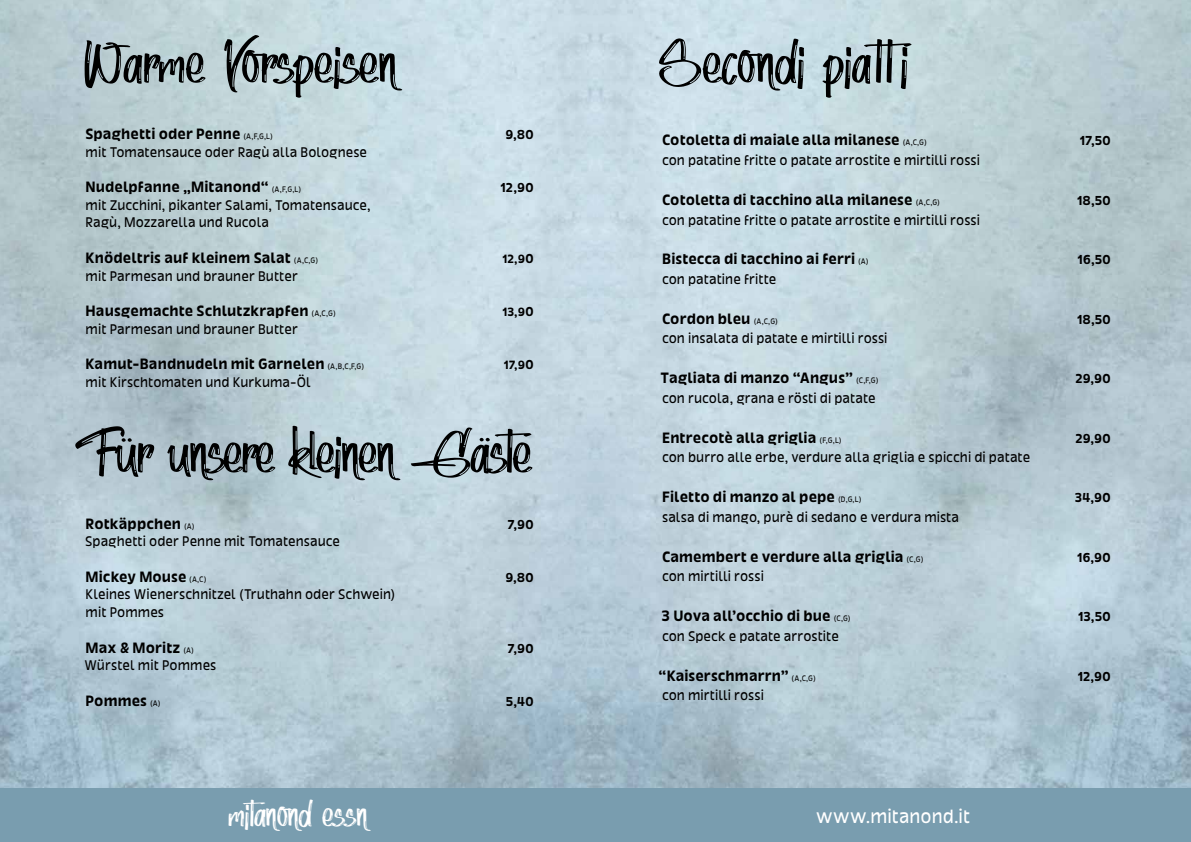
<style>
.page{position:relative;width:1191px;height:842px;background:#fff}
.page>*{position:absolute;margin:0;border:0;box-sizing:border-box;transform-origin:0 0}
.t1{font:73px "Red Lipstick Personal Use";letter-spacing:.005em;color:#000}
.t2{font:72.9px "Red Lipstick Personal Use";letter-spacing:-.005em;color:#000}
.t3{font:44.1px "Red Lipstick Personal Use";color:#fff}
.t4{font:20px "Dina Chaumont Text";color:#fff}
.t5{font:700 15.6px "Dina Chaumont Text";letter-spacing:.005em;color:#000}
.t6{font:14.6px/17.7px "Dina Chaumont Text";color:#000}
.t7{font:700 13.6px "Dina Chaumont Text";letter-spacing:-.01em;color:#000}
.t8{font:700 13.5px "Dina Chaumont Text";letter-spacing:-.015em;color:#000}
.t9{font:700 12.5px "Dina Chaumont Text";color:#000}
.s1{font-weight:400;font-size:8.3px}
.s2{font-size:13.5px}
</style>
<div class="page">
<div style="left:0;top:789px;width:595px;height:53px;background:#799daf"></div>
<div style="left:595px;top:789px;width:596px;height:53px;background:#799daf"></div>
<h2 class="t2" style="left:81px;top:28px;width:316px">Warme Vorspeisen</h2>
<p class="t5" style="left:85px;top:125px;width:189px">Spaghetti oder Penne <span class="s1">(A,F,G,L)</span></p>
<p class="t8" style="left:505px;top:127px;width:30px">9,80</p>
<p class="t6" style="left:86px;top:143px;width:283px">mit Tomatensauce oder Ragù alla Bolognese</p>
<p class="t5" style="left:86px;top:178px;width:217px">Nudelpfanne „Mitanond“ <span class="s1">(A,F,G,L)</span></p>
<p class="t8" style="left:500px;top:180px;width:35px">12,90</p>
<p class="t6" style="left:86px;top:196px;width:286px">mit Zucchini, pikanter Salami, Tomatensauce,<br>Ragù, Mozzarella und Rucola</p>
<p class="t5" style="left:86px;top:249px;width:234px">Knödeltris auf kleinem Salat <span class="s1">(A,C,G)</span></p>
<p class="t9" style="left:502px;top:252px;width:33px">12,9<span class="s2">0</span></p>
<p class="t6" style="left:86px;top:267px;width:214px">mit Parmesan und brauner Butter</p>
<p class="t5" style="left:86px;top:302px;width:252px">Hausgemachte Schlutzkrapfen <span class="s1">(A,C,G)</span></p>
<p class="t9" style="left:502px;top:305px;width:33px">13,9<span class="s2">0</span></p>
<p class="t6" style="left:86px;top:320px;width:214px">mit Parmesan und brauner Butter</p>
<p class="t5" style="left:86px;top:355px;width:280px">Kamut-Bandnudeln mit Garnelen <span class="s1">(A,B,C,F,G)</span></p>
<p class="t9" style="left:504px;top:358px;width:31px">17,9<span class="s2">0</span></p>
<p class="t6" style="left:86px;top:373px;width:227px">mit Kirschtomaten und Kurkuma-Öl</p>
<h2 class="t2" style="left:75px;top:418px;width:457px">Für unsere kleinen Gäste</h2>
<p class="t5" style="left:86px;top:514px;width:111px">Rotkäppchen <span class="s1">(A)</span></p>
<p class="t8" style="left:507px;top:516px;width:28px">7,90</p>
<p class="t6" style="left:85px;top:532px;width:256px">Spaghetti oder Penne mit Tomatensauce</p>
<p class="t5" style="left:86px;top:568px;width:122px">Mickey Mouse <span class="s1">(A,C)</span></p>
<p class="t8" style="left:505px;top:569px;width:30px">9,80</p>
<p class="t6" style="left:86px;top:586px;width:311px">Kleines Wienerschnitzel (Truthahn oder Schwein) mit Pommes</p>
<p class="t5" style="left:86px;top:638px;width:110px">Max &amp; Moritz <span class="s1">(A)</span></p>
<p class="t8" style="left:507px;top:640px;width:28px">7,90</p>
<p class="t6" style="left:85px;top:656px;width:133px">Würstel mit Pommes</p>
<p class="t5" style="left:86px;top:692px;width:76px">Pommes <span class="s1">(A)</span></p>
<p class="t8" style="left:506px;top:693px;width:30px">5,40</p>
<h3 class="t3" style="left:228px;top:793px;width:141px">mitanond essn</h3>
<h1 class="t1" style="left:657px;top:28px;width:265px">Secondi piatti</h1>
<p class="t5" style="left:662px;top:131px;width:266px">Cotoletta di maiale alla milanese <span class="s1">(A,C,G)</span></p>
<p class="t7" style="left:1079px;top:133px;width:33px">17,50</p>
<p class="t6" style="left:662px;top:151px;width:319px">con patatine fritte o patate arrostite e mirtilli rossi</p>
<p class="t5" style="left:662px;top:191px;width:279px">Cotoletta di tacchino alla milanese <span class="s1">(A,C,G)</span></p>
<p class="t7" style="left:1077px;top:192px;width:35px">18,50</p>
<p class="t6" style="left:662px;top:211px;width:319px">con patatine fritte o patate arrostite e mirtilli rossi</p>
<p class="t5" style="left:662px;top:250px;width:208px">Bistecca di tacchino ai ferri <span class="s1">(A)</span></p>
<p class="t7" style="left:1077px;top:252px;width:35px">16,50</p>
<p class="t6" style="left:662px;top:270px;width:116px">con patatine fritte</p>
<p class="t5" style="left:662px;top:310px;width:117px">Cordon bleu <span class="s1">(A,C,G)</span></p>
<p class="t7" style="left:1077px;top:311px;width:35px">18,50</p>
<p class="t6" style="left:662px;top:330px;width:227px">con insalata di patate e mirtilli rossi</p>
<p class="t5" style="left:660px;top:369px;width:220px">Tagliata di manzo “Angus” <span class="s1">(C,F,G)</span></p>
<p class="t7" style="left:1075px;top:371px;width:37px">29,90</p>
<p class="t6" style="left:662px;top:389px;width:215px">con rucola, grana e rösti di patate</p>
<p class="t5" style="left:662px;top:429px;width:181px">Entrecotè alla griglia <span class="s1">(F,G,L)</span></p>
<p class="t7" style="left:1075px;top:430px;width:37px">29,90</p>
<p class="t6" style="left:662px;top:449px;width:370px">con burro alle erbe, verdure alla griglia e spicchi di patate</p>
<p class="t5" style="left:662px;top:488px;width:201px">Filetto di manzo al pepe <span class="s1">(D,G,L)</span></p>
<p class="t7" style="left:1075px;top:490px;width:38px">34,90</p>
<p class="t6" style="left:662px;top:508px;width:299px">salsa di mango, purè di sedano e verdura mista</p>
<p class="t5" style="left:662px;top:547px;width:263px">Camembert e verdure alla griglia <span class="s1">(C,G)</span></p>
<p class="t7" style="left:1077px;top:549px;width:35px">16,90</p>
<p class="t6" style="left:662px;top:568px;width:103px">con mirtilli rossi</p>
<p class="t5" style="left:661px;top:607px;width:190px">3 Uova all’occhio di bue <span class="s1">(C,G)</span></p>
<p class="t7" style="left:1078px;top:609px;width:34px">13,50</p>
<p class="t6" style="left:662px;top:627px;width:178px">con Speck e patate arrostite</p>
<p class="t5" style="left:658px;top:666px;width:159px">“Kaiserschmarrn” <span class="s1">(A,C,G)</span></p>
<p class="t7" style="left:1077px;top:668px;width:35px">12,90</p>
<p class="t6" style="left:662px;top:686px;width:103px">con mirtilli rossi</p>
<h3 class="t4" style="left:816px;top:805px;width:156px">www.mitanond.it</h3>
</div>
